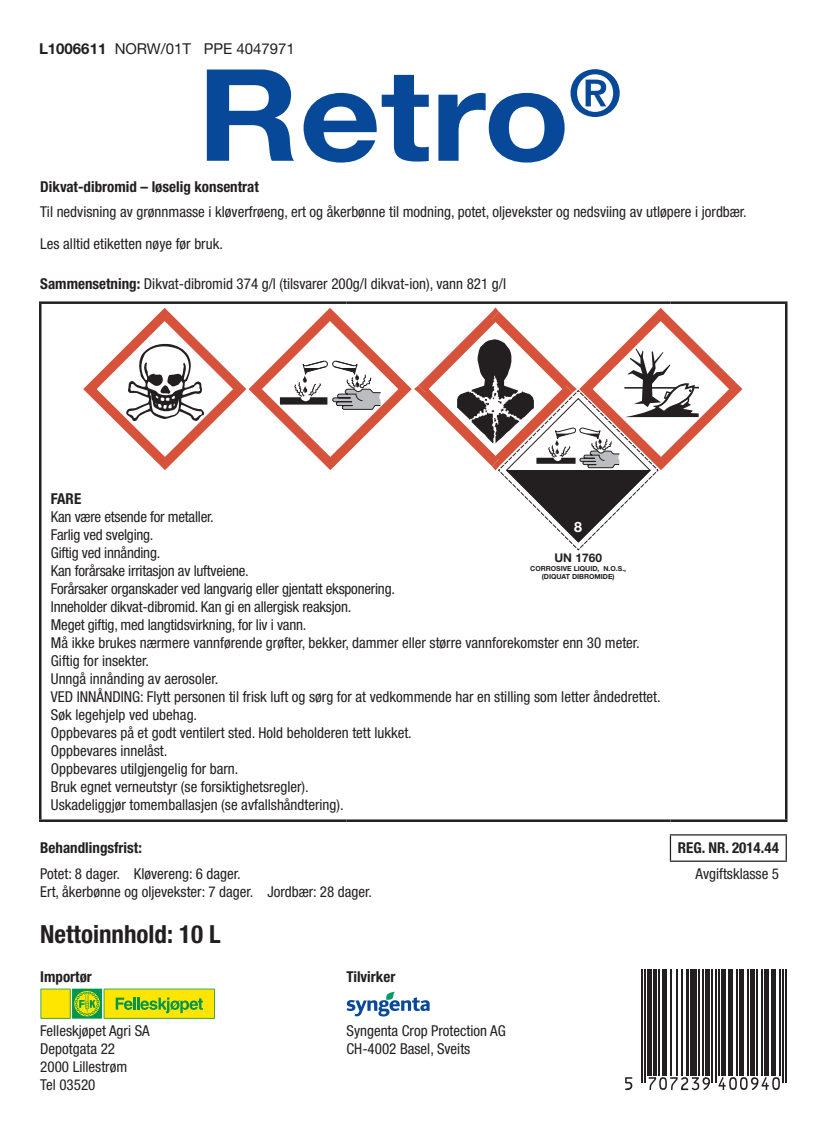
<style>
.page{position:relative;width:823px;height:1134px;background:#fff}
.page>*{position:absolute;margin:0;border:0;box-sizing:border-box;transform-origin:0 0}
.t1{font:700 condensed 25px "Helvetica Neue LT Std";color:#231f20}
.t2{font:condensed 15px/18px "Helvetica Neue LT Std";color:#231f20}
.t3{font:700 condensed 15px "Helvetica Neue LT Std";color:#231f20}
.t4{font:15px "Helvetica Neue LT Std";color:#231f20}
.t5{font:700 14.25px "Helvetica Neue LT Std";color:#fff}
.t6{font:700 12px "Helvetica Neue LT Std";color:#231f20}
.t7{font:700 7px/8.2px "Helvetica Neue LT Std";color:#231f20;text-align:center}
.s1{font-weight:700}
</style>
<div class="page">
<svg style="left:207px;top:70px;width:87px;height:91px"></svg>
<svg style="left:303px;top:75px;width:125px;height:88px"></svg>
<svg style="left:438px;top:93px;width:126px;height:70px"></svg>
<svg style="left:570px;top:69px;width:49px;height:48px"></svg>
<hr style="left:39px;top:301px;width:307px;height:3px;background:#231f20">
<hr style="left:39px;top:304px;width:2px;height:515px;background:#231f20">
<hr style="left:346px;top:301px;width:324px;height:3px;background:#231f20">
<hr style="left:670px;top:301px;width:117px;height:3px;background:#231f20">
<hr style="left:39px;top:819px;width:307px;height:3px;background:#231f20">
<hr style="left:346px;top:819px;width:324px;height:3px;background:#231f20">
<hr style="left:670px;top:819px;width:117px;height:3px;background:#231f20">
<hr style="left:669px;top:834px;width:117px;height:1px;background:#231f20">
<svg style="left:669px;top:835px;width:1px;height:25px"></svg>
<svg style="left:785px;top:835px;width:1px;height:25px"></svg>
<hr style="left:669px;top:860px;width:117px;height:2px;background:#231f20">
<hr style="left:784px;top:304px;width:3px;height:515px;background:#231f20">
<svg style="left:83px;top:307px;width:659px;height:244px"></svg>
<svg style="left:626px;top:969px;width:161px;height:122px"></svg>
<hr style="left:640px;top:969px;width:2px;height:114px;background:#231f20">
<hr style="left:643px;top:969px;width:2px;height:114px;background:#231f20">
<div style="left:646px;top:969px;width:5px;height:106px;background:#231f20"></div>
<svg style="left:652px;top:969px;width:4px;height:106px"></svg>
<hr style="left:657px;top:969px;width:2px;height:106px;background:#231f20">
<hr style="left:662px;top:969px;width:4px;height:106px;background:#231f20">
<hr style="left:670px;top:969px;width:1px;height:106px;background:#231f20">
<hr style="left:676px;top:969px;width:1px;height:106px;background:#231f20">
<hr style="left:680px;top:969px;width:2px;height:106px;background:#231f20">
<hr style="left:685px;top:969px;width:3px;height:106px;background:#231f20">
<div style="left:689px;top:969px;width:7px;height:106px;background:#231f20"></div>
<hr style="left:697px;top:969px;width:2px;height:106px;background:#231f20">
<hr style="left:702px;top:969px;width:1px;height:106px;background:#231f20">
<hr style="left:705px;top:969px;width:4px;height:106px;background:#231f20">
<hr style="left:711px;top:969px;width:1px;height:114px;background:#231f20">
<hr style="left:714px;top:969px;width:2px;height:114px;background:#231f20">
<hr style="left:717px;top:969px;width:2px;height:106px;background:#231f20">
<div style="left:720px;top:969px;width:5px;height:106px;background:#231f20"></div>
<hr style="left:728px;top:969px;width:4px;height:106px;background:#231f20">
<hr style="left:735px;top:969px;width:2px;height:106px;background:#231f20">
<hr style="left:739px;top:969px;width:4px;height:106px;background:#231f20">
<hr style="left:746px;top:969px;width:2px;height:106px;background:#231f20">
<div style="left:749px;top:969px;width:5px;height:106px;background:#231f20"></div>
<hr style="left:755px;top:969px;width:2px;height:106px;background:#231f20">
<hr style="left:760px;top:969px;width:2px;height:106px;background:#231f20">
<div style="left:763px;top:969px;width:5px;height:106px;background:#231f20"></div>
<hr style="left:771px;top:969px;width:4px;height:106px;background:#231f20">
<hr style="left:778px;top:969px;width:2px;height:106px;background:#231f20">
<hr style="left:782px;top:969px;width:1px;height:114px;background:#231f20">
<hr style="left:785px;top:969px;width:1px;height:114px;background:#231f20">
<svg style="left:625px;top:1077px;width:7px;height:13px"></svg>
<svg style="left:648px;top:1077px;width:61px;height:13px"></svg>
<svg style="left:718px;top:1077px;width:61px;height:13px"></svg>
<svg style="left:40px;top:988px;width:175px;height:1px"></svg>
<svg style="left:40px;top:989px;width:175px;height:30px;background:#bcd11a"></svg>
<svg style="left:346px;top:992px;width:83px;height:24px"></svg>
<p class="t4" style="left:39px;top:40px;width:257px"><span class="s1">L1006611</span> NORW/01T PPE 4047971</p>
<p class="t3" style="left:40px;top:178px;width:220px">Dikvat-dibromid – løselig konsentrat</p>
<p class="t2" style="left:40px;top:202px;width:707px">Til nedvisning av grønnmasse i kløverfrøeng, ert og åkerbønne til modning, potet, oljevekster og nedsviing av utløpere i jordbær.</p>
<p class="t2" style="left:40px;top:235px;width:184px">Les alltid etiketten nøye før bruk.</p>
<p class="t2" style="left:40px;top:274px;width:467px"><span class="s1">Sammensetning:</span> Dikvat-dibromid 374 g/l (tilsvarer 200g/l dikvat-ion), vann 821 g/l</p>
<p class="t3" style="left:51px;top:490px;width:32px">FARE</p>
<p class="t2" style="left:51px;top:508px;width:164px">Kan være etsende for metaller.</p>
<p class="t2" style="left:51px;top:526px;width:104px">Farlig ved svelging.</p>
<p class="t2" style="left:51px;top:544px;width:111px">Giftig ved innånding.</p>
<p class="t2" style="left:51px;top:562px;width:199px">Kan forårsake irritasjon av luftveiene.</p>
<p class="t2" style="left:51px;top:580px;width:345px">Forårsaker organskader ved langvarig eller gjentatt eksponering.</p>
<p class="t2" style="left:51px;top:598px;width:302px">Inneholder dikvat-dibromid. Kan gi en allergisk reaksjon.</p>
<p class="t2" style="left:51px;top:616px;width:257px">Meget giftig, med langtidsvirkning, for liv i vann.</p>
<p class="t2" style="left:51px;top:634px;width:590px">Må ikke brukes nærmere vannførende grøfter, bekker, dammer eller større vannforekomster enn 30 meter.</p>
<p class="t2" style="left:51px;top:652px;width:99px">Giftig for insekter.</p>
<p class="t2" style="left:51px;top:670px;width:169px">Unngå innånding av aerosoler.</p>
<p class="t2" style="left:51px;top:688px;width:611px">VED INNÅNDING: Flytt personen til frisk luft og sørg for at vedkommende har en stilling som letter åndedrettet.<br>Søk legehjelp ved ubehag.</p>
<p class="t2" style="left:51px;top:724px;width:362px">Oppbevares på et godt ventilert sted. Hold beholderen tett lukket.</p>
<p class="t2" style="left:51px;top:742px;width:118px">Oppbevares innelåst.</p>
<p class="t2" style="left:51px;top:760px;width:189px">Oppbevares utilgjengelig for barn.</p>
<p class="t2" style="left:51px;top:778px;width:259px">Bruk egnet verneutstyr (se forsiktighetsregler).</p>
<p class="t2" style="left:51px;top:796px;width:294px">Uskadeliggjør tomemballasjen (se avfallshåndtering).</p>
<p class="t3" style="left:40px;top:838px;width:103px">Behandlingsfrist:</p>
<p class="t3" style="left:677px;top:838px;width:102px">REG. NR. 2014.44</p>
<p class="t2" style="left:40px;top:864px;width:333px">Potet: 8 dager. Kløvereng: 6 dager.<br>Ert, åkerbønne og oljevekster: 7 dager. Jordbær: 28 dager.</p>
<p class="t2" style="left:695px;top:864px;width:85px">Avgiftsklasse 5</p>
<p class="t1" style="left:40px;top:919px;width:182px">Nettoinnhold: 10 L</p>
<p class="t3" style="left:40px;top:968px;width:53px">Importør</p>
<p class="t5" style="left:573px;top:518px;width:9px">8</p>
<p class="t6" style="left:554px;top:551px;width:49px">UN 1760</p>
<p class="t7" style="left:530px;top:564px;width:97px">CORROSIVE LIQUID, N.O.S., (DIQUAT DIBROMIDE)</p>
<p class="t3" style="left:346px;top:968px;width:50px">Tilvirker</p>
<p class="t2" style="left:40px;top:1022px;width:111px">Felleskjøpet Agri SA</p>
<p class="t2" style="left:40px;top:1040px;width:76px">Depotgata 22</p>
<p class="t2" style="left:40px;top:1058px;width:88px">2000 Lillestrøm</p>
<p class="t2" style="left:40px;top:1076px;width:57px">Tel 03520</p>
<p class="t2" style="left:346px;top:1022px;width:161px">Syngenta Crop Protection AG</p>
<p class="t2" style="left:346px;top:1040px;width:125px">CH-4002 Basel, Sveits</p>
</div>
